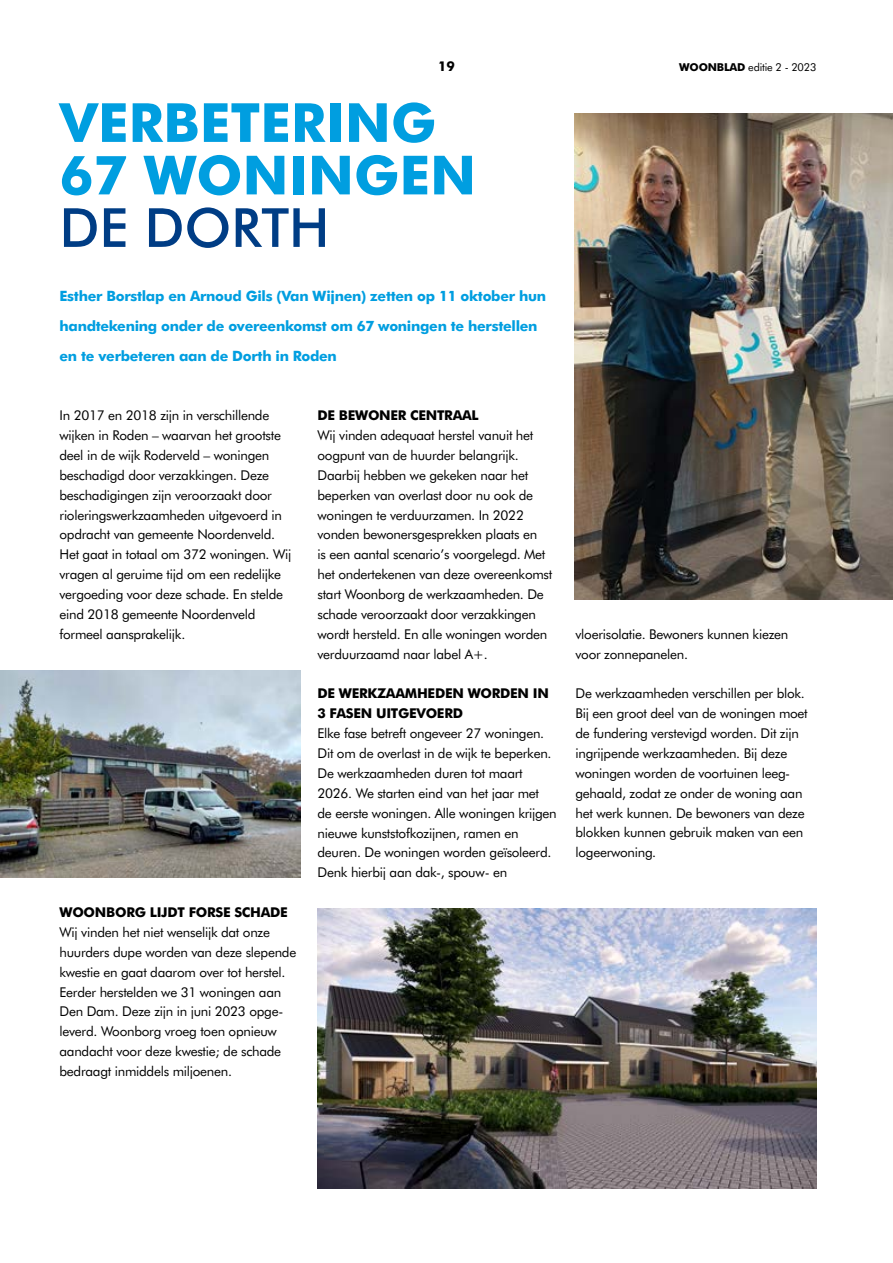
<style>
.page{position:relative;width:893px;height:1263px;background:#fff}
.page>*{position:absolute;margin:0;border:0;box-sizing:border-box;transform-origin:0 0}
.t1{font:700 54px/52.5px "Futura BT";color:#009ee0}
.t2{font:500 54px "Futura BT";color:#003d85}
.t3{font:700 14.25px/29.8px "Futura BT";letter-spacing:-.02em;color:#009ee0}
.t4{font:13.5px/19.8px "Futura BT";letter-spacing:-.02em;color:#000}
.t5{font:700 13.5px/19.8px "Futura BT";letter-spacing:-.02em;color:#000}
.t6{font:10.8px "Futura BT";letter-spacing:-.02em;color:#000}
.s1{font-weight:700}
</style>
<div class="page">
<img style="left:0;top:670px;width:300px;height:207px">
<img style="left:574px;top:113px;width:319px;height:486px">
<img style="left:317px;top:908px;width:499px;height:281px">
<p class="t5" style="left:438px;top:56px;width:18px">19</p>
<p class="t6" style="left:679px;top:60px;width:139px"><span class="s1">WOONBLAD</span> editie 2 - 2023</p>
<h1 class="t1" style="left:60px;top:96px;width:418px">VERBETERING<br>67 WONINGEN</h1>
<h1 class="t2" style="left:60px;top:195px;width:271px">DE DORTH</h1>
<p class="t3" style="left:60px;top:281px;width:488px">Esther Borstlap en Arnoud Gils (Van Wijnen) zetten op 11 oktober hun handtekening onder de overeenkomst om 67 woningen te herstellen en te verbeteren aan de Dorth in Roden</p>
<p class="t4" style="left:60px;top:405px;width:233px">In 2017 en 2018 zijn in verschillende wijken in Roden – waarvan het grootste deel in de wijk Roderveld – woningen beschadigd door verzakkingen. Deze beschadigingen zijn veroorzaakt door rioleringswerkzaamheden uitgevoerd in opdracht van gemeente Noordenveld.<br>Het gaat in totaal om 372 woningen. Wij vragen al geruime tijd om een redelijke vergoeding voor deze schade. En stelde eind 2018 gemeente Noordenveld formeel aansprakelijk.</p>
<p class="t5" style="left:60px;top:902px;width:230px">WOONBORG LIJDT FORSE SCHADE</p>
<p class="t4" style="left:60px;top:922px;width:238px">Wij vinden het niet wenselijk dat onze huurders dupe worden van deze slepende kwestie en gaat daarom over tot herstel.<br>Eerder herstelden we 31 woningen aan Den Dam. Deze zijn in juni 2023 opge&shy;leverd. Woonborg vroeg toen opnieuw aandacht voor deze kwestie; de schade bedraagt inmiddels miljoenen.</p>
<p class="t5" style="left:317px;top:405px;width:163px">DE BEWONER CENTRAAL</p>
<p class="t4" style="left:317px;top:425px;width:236px">Wij vinden adequaat herstel vanuit het oogpunt van de huurder belangrijk.<br>Daarbij hebben we gekeken naar het beperken van overlast door nu ook de woningen te verduurzamen. In 2022 vonden bewonersgesprekken plaats en<br>is een aantal scenario’s voorgelegd. Met het ondertekenen van deze overeenkomst start Woonborg de werkzaamheden. De schade veroorzaakt door verzakkingen wordt hersteld. En alle woningen worden verduurzaamd naar label A+.</p>
<p class="t5" style="left:317px;top:683px;width:233px">DE WERKZAAMHEDEN WORDEN IN<br>3 FASEN UITGEVOERD</p>
<p class="t4" style="left:317px;top:723px;width:241px">Elke fase betreft ongeveer 27 woningen.<br>Dit om de overlast in de wijk te beperken.<br>De werkzaamheden duren tot maart 2026. We starten eind van het jaar met<br>de eerste woningen. Alle woningen krijgen nieuwe kunststofkozijnen, ramen en deuren. De woningen worden geïsoleerd.<br>Denk hierbij aan dak-, spouw- en</p>
<p class="t4" style="left:575px;top:624px;width:214px">vloerisolatie. Bewoners kunnen kiezen voor zonnepanelen.</p>
<p class="t4" style="left:575px;top:683px;width:234px">De werkzaamheden verschillen per blok.<br>Bij een groot deel van de woningen moet de fundering verstevigd worden. Dit zijn ingrijpende werkzaamheden. Bij deze woningen worden de voortuinen leeg&shy;gehaald, zodat ze onder de woning aan het werk kunnen. De bewoners van deze blokken kunnen gebruik maken van een logeerwoning.</p>
</div>
